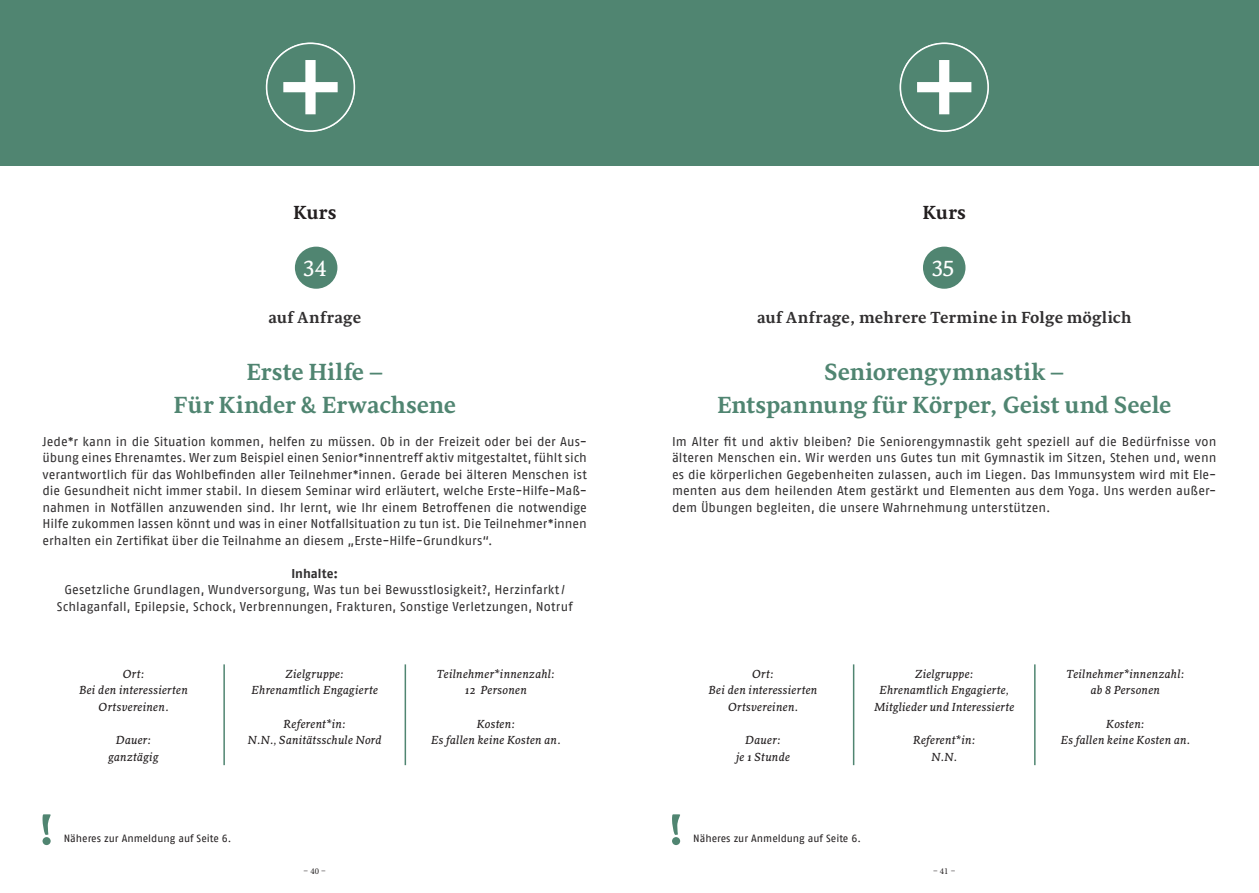
<style>
.page{position:relative;width:1259px;height:893px;background:#fff}
.page>*{position:absolute;margin:0;border:0;box-sizing:border-box;transform-origin:0 0}
.RZ_1016_Überschrift{font:700 24px/33px "Sirba";color:#508571;text-align:center}
.RZ_1016_Kursnummer{font:22.5px "Sirba";color:#fff}
.t1{font:700 19.5px "Sirba";letter-spacing:.01em;color:#231f20}
.RZ_1016_Tag{font:700 16.5px "Sirba";letter-spacing:.015em;color:#312f30}
.RZ_1016_Mengentext_B{font:12.75px/16.5px "AWO Fago Office";letter-spacing:.005em;color:#312f30;text-align:justify}
.RZ_1016_Mengentext_M{font:12.75px/16.5px "AWO Fago Office";letter-spacing:.005em;color:#312f30;text-align:center}
.RZ_1016_Veranstaltun{font:italic 12px/16.5px "Sirba";letter-spacing:.015em;color:#231f20;text-align:center}
.RZ_1016_sonstiges{font:10.5px "AWO Fago Office";color:#231f20}
.t2{font:9px "Minion Pro";color:#231f20}
.s1{font-weight:700}
</style>
<div class="page">
<hr style="left:223px;top:664px;width:2px;height:101px;background:#508571">
<hr style="left:404px;top:664px;width:2px;height:101px;background:#508571">
<div style="left:295px;top:247px;width:42px;height:42px;background:#508571;border-radius:50%"></div>
<div style="left:0;top:0;width:629px;height:166px;background:#508571"></div>
<svg style="left:266px;top:43px;width:89px;height:89px"></svg>
<hr style="left:853px;top:664px;width:1px;height:101px;background:#508571">
<hr style="left:1034px;top:664px;width:1px;height:101px;background:#508571">
<div style="left:923px;top:247px;width:42px;height:42px;background:#508571;border-radius:50%"></div>
<div style="left:629px;top:0;width:630px;height:166px;background:#508571"></div>
<svg style="left:899px;top:43px;width:90px;height:89px"></svg>
<svg style="left:43px;top:814px;width:8px;height:31px"></svg>
<svg style="left:672px;top:814px;width:8px;height:31px"></svg>
<h3 class="t1" style="left:293px;top:197px;width:45px">Kurs</h3>
<h3 class="t1" style="left:922px;top:197px;width:45px">Kurs</h3>
<p class="RZ_1016_Kursnummer" style="left:303px;top:252px;width:25px">34</p>
<p class="RZ_1016_Tag" style="left:268px;top:305px;width:94px">auf Anfrage</p>
<p class="RZ_1016_Überschrift" style="left:173px;top:355px;width:284px">Erste Hilfe –<br>Für Kinder &amp; Erwachsene</p>
<p class="RZ_1016_Mengentext_B" style="left:43px;top:433px;width:546px">Jede*r kann in die Situation kommen, helfen zu müssen. Ob in der Freizeit oder bei der Aus&shy;übung eines Ehrenamtes. Wer zum Beispiel einen Senior*innentreff aktiv mitgestaltet, fühlt sich verantwortlich für das Wohlbefinden aller Teilnehmer*innen. Gerade bei älteren Menschen ist die Gesundheit nicht immer stabil. In diesem Seminar wird erläutert, welche Erste-Hilfe-Maß&shy;nahmen in Notfällen anzuwenden sind. Ihr lernt, wie Ihr einem Betroffenen die notwendige Hilfe zukommen lassen könnt und was in einer Notfallsituation zu tun ist. Die Teilnehmer*innen erhalten ein Zertifikat über die Teilnahme an diesem „Erste-Hilfe-Grundkurs“.</p>
<p class="RZ_1016_Mengentext_M" style="left:57px;top:565px;width:517px"><span class="s1">Inhalte:<br></span>Gesetzliche Grundlagen, Wundversorgung, Was tun bei Bewusstlosigkeit?, Herzinfarkt/<br>Schlaganfall, Epilepsie, Schock, Verbrennungen, Frakturen, Sonstige Verletzungen, Notruf</p>
<p class="RZ_1016_Veranstaltun" style="left:79px;top:665px;width:110px">Ort:<br>Bei den interessierten<br>Ortsvereinen.</p>
<p class="RZ_1016_Veranstaltun" style="left:109px;top:731px;width:51px">Dauer: ganztägig</p>
<p class="RZ_1016_Veranstaltun" style="left:251px;top:665px;width:128px">Zielgruppe:<br>Ehrenamtlich Engagierte</p>
<p class="RZ_1016_Veranstaltun" style="left:248px;top:715px;width:135px">Referent*in:<br>N.N., Sanitätsschule Nord</p>
<p class="RZ_1016_Veranstaltun" style="left:437px;top:665px;width:120px">Teilnehmer*innenzahl:<br>12 Personen</p>
<p class="RZ_1016_Veranstaltun" style="left:431px;top:715px;width:131px">Kosten:<br>Es fallen keine Kosten an.</p>
<p class="RZ_1016_Kursnummer" style="left:931px;top:252px;width:25px">35</p>
<p class="RZ_1016_Tag" style="left:757px;top:305px;width:376px">auf Anfrage, mehrere Termine in Folge möglich</p>
<p class="RZ_1016_Überschrift" style="left:717px;top:355px;width:456px">Seniorengymnastik –<br>Entspannung für Körper, Geist und Seele</p>
<p class="RZ_1016_Mengentext_B" style="left:672px;top:433px;width:546px">Im Alter fit und aktiv bleiben? Die Seniorengymnastik geht speziell auf die Bedürfnisse von älteren Menschen ein. Wir werden uns Gutes tun mit Gymnastik im Sitzen, Stehen und, wenn es die körperlichen Gegebenheiten zulassen, auch im Liegen. Das Immunsystem wird mit Ele&shy;menten aus dem heilenden Atem gestärkt und Elementen aus dem Yoga. Uns werden außer&shy;dem Übungen begleiten, die unsere Wahrnehmung unterstützen.</p>
<p class="RZ_1016_Veranstaltun" style="left:708px;top:665px;width:110px">Ort:<br>Bei den interessierten<br>Ortsvereinen.</p>
<p class="RZ_1016_Veranstaltun" style="left:736px;top:731px;width:55px">Dauer:<br>je 1 Stunde</p>
<p class="RZ_1016_Veranstaltun" style="left:874px;top:665px;width:142px">Zielgruppe:<br>Ehrenamtlich Engagierte,<br>Mitglieder und Interessierte</p>
<p class="RZ_1016_Veranstaltun" style="left:913px;top:731px;width:64px">Referent*in:<br>N.N.</p>
<p class="RZ_1016_Veranstaltun" style="left:1066px;top:665px;width:120px">Teilnehmer*innenzahl: ab 8 Personen</p>
<p class="RZ_1016_Veranstaltun" style="left:1060px;top:715px;width:131px">Kosten:<br>Es fallen keine Kosten an.</p>
<p class="RZ_1016_sonstiges" style="left:64px;top:832px;width:169px">Näheres zur Anmeldung auf Seite 6.</p>
<p class="RZ_1016_sonstiges" style="left:693px;top:832px;width:169px">Näheres zur Anmeldung auf Seite 6.</p>
<p class="t2" style="left:303px;top:865px;width:24px">– 40 –</p>
<p class="t2" style="left:933px;top:865px;width:24px">– 41 –</p>
</div>
